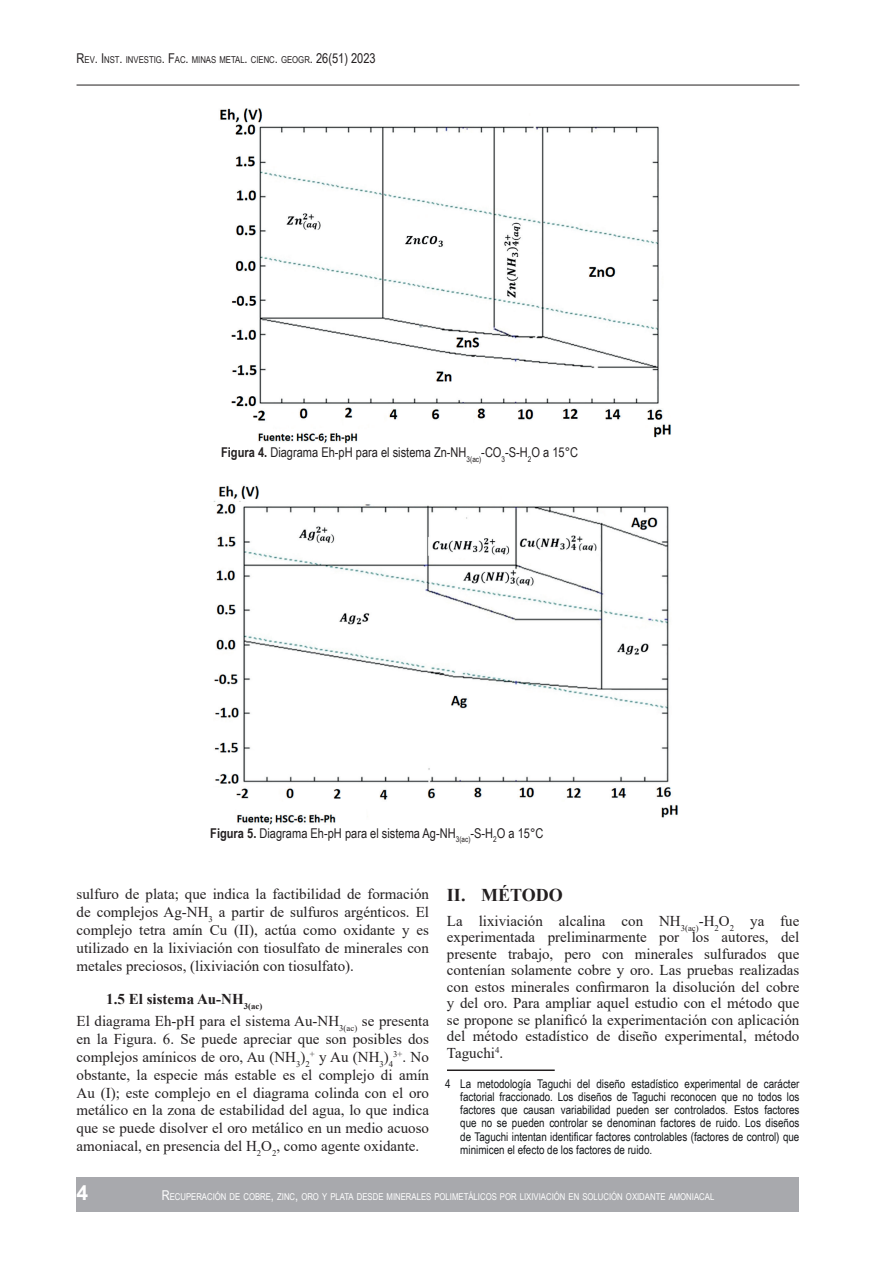
<style>
.page{position:relative;width:893px;height:1263px;background:#fff}
.page>*{position:absolute;margin:0;border:0;box-sizing:border-box;transform-origin:0 0}
.t1{font:700 21px "Arial";color:#fff}
.t2{font:700 18px "Times New Roman";color:#231f20}
.t3{font:15px/18px "Times New Roman";color:#231f20;text-align:justify}
.t4{font:13.5px "Arial Narrow";color:#231f20}
.t5{font:12px/13.2px "Arial Narrow";color:#14171a;text-align:justify}
.t6{font:9.45px "Arial Narrow";color:#fff}
.t7{font:9.45px "Arial Narrow";color:#231f20}
.s1{font-size:13.5px}
.s2{font-weight:700}
</style>
<div class="page">
<div style="left:77px;top:1178px;width:722px;height:34px;background:#a8a9ad"></div>
<hr style="left:77px;top:85px;width:722px;height:1px;background:#231f20">
<img style="left:220px;top:108px;width:451px;height:336px">
<img style="left:213px;top:485px;width:465px;height:340px">
<hr style="left:447px;top:1069px;width:108px;height:2px;background:#231f20">
<p class="t7" style="left:77px;top:53px;width:301px"><span class="s1">R</span>EV<span class="s1">. I</span> NST<span class="s1">.</span> INVESTIG<span class="s1">. F</span>AC<span class="s1">.</span> MINAS METAL<span class="s1">.</span> CIENC<span class="s1">.</span> GEOGR<span class="s1">. 26(51) 2023</span></p>
<p class="t4" style="left:221px;top:442px;width:359px"><span class="s2">Figura 4.</span> Diagrama Eh-pH para el sistema Zn-NH<sub>3(ac)</sub>-CO<sub>3</sub>-S-H<sub>2</sub>O a 15°C</p>
<p class="t4" style="left:210px;top:823px;width:335px"><span class="s2">Figura 5.</span> Diagrama Eh-pH para el sistema Ag-NH<sub>3(ac)</sub>-S-H<sub>2</sub>O a 15°C</p>
<p class="t3" style="left:77px;top:884px;width:354px">sulfuro de plata; que indica la factibilidad de formación de complejos Ag-NH<sub>3</sub> a partir de sulfuros argénticos. El complejo tetra amín Cu (II), actúa como oxidante y es utilizado en la lixiviación con tiosulfato de minerales con metales preciosos, (lixiviación con tiosulfato).</p>
<p class="t3" style="left:77px;top:987px;width:354px;line-height:22.2px;text-indent:30px"><span class="s2">1.5 El sistema Au-NH</span><sub>3(ac)<br></sub>El diagrama Eh-pH para el sistema Au-NH<sub>3(ac)</sub> se presenta</p>
<p class="t3" style="left:77px;top:1029px;width:354px">en la Figura. 6. Se puede apreciar que son posibles dos complejos amínicos de oro, Au (NH<sub>3</sub>)<sub>2</sub><sup>+</sup> y Au (NH<sub>3</sub>)<sub>4</sub><sup>3+</sup>. No obstante, la especie más estable es el complejo di amín Au (I); este complejo en el diagrama colinda con el oro metálico en la zona de estabilidad del agua, lo que indica que se puede disolver el oro metálico en un medio acuoso amoniacal, en presencia del H<sub>2</sub>O<sub>2</sub>, como agente oxidante.</p>
<p class="t2" style="left:447px;top:881px;width:117px">II. MÉTODO</p>
<p class="t3" style="left:447px;top:912px;width:354px;line-height:16.5px">La lixiviación alcalina con NH<sub>3(ac)</sub>-H<sub>2</sub>O<sub>2</sub> ya fue experimentada preliminarmente por los autores, del presente trabajo, pero con minerales sulfurados que contenían solamente cobre y oro. Las pruebas realizadas con estos minerales confirmaron la disolución del cobre y del oro. Para ampliar aquel estudio con el método que se propone se planificó la experimentación con aplicación del método estadístico de diseño experimental, método Taguchi<sup>4</sup>.</p>
<p class="t5" style="left:460px;top:1076px;width:341px;text-indent:-15px">4 La metodología Taguchi del diseño estadístico experimental de carácter factorial fraccionado. Los diseños de Taguchi reconocen que no todos los factores que causan variabilidad pueden ser controlados. Estos factores que no se pueden controlar se denominan factores de ruido. Los diseños de Taguchi intentan identificar factores controlables (factores de control) que minimicen el efecto de los factores de ruido.</p>
<h1 class="t1" style="left:77px;top:1178px;width:13px">4</h1>
<p class="t6" style="left:162px;top:1189px;width:554px"><span class="s1">R</span>ECUPERACIÓN DE COBRE<span class="s1">,</span> ZINC<span class="s1">,</span> ORO Y PLATA DESDE MINERALES POLIMETÁLICOS POR LIXIVIACIÓN EN SOLUCIÓN OXIDANTE AMONIACAL</p>
</div>
